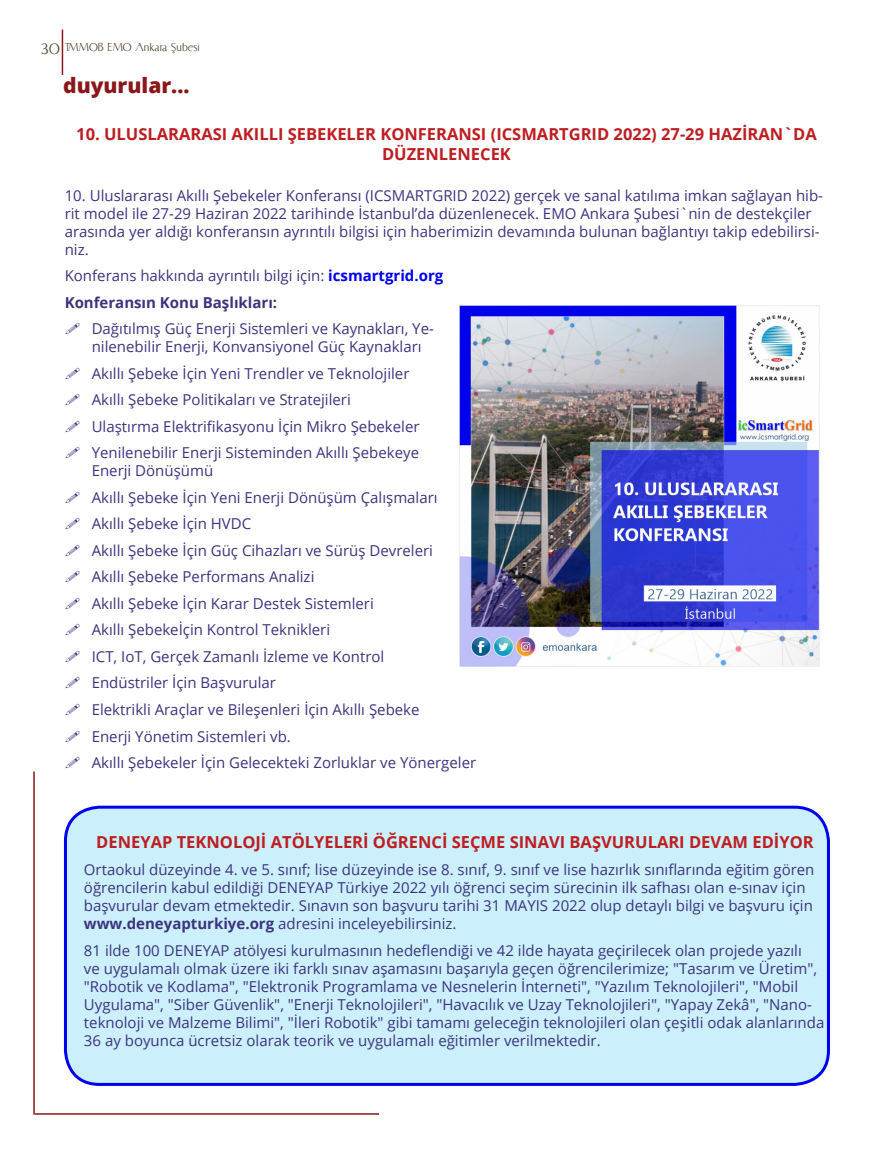
<style>
.page{position:relative;width:893px;height:1149px;background:#fff}
.page>*{position:absolute;margin:0;border:0;box-sizing:border-box;transform-origin:0 0}
.t1{font:800 21px "Open Sans";color:#8b171a}
.t2{font:700 16.5px/19.8px "Open Sans";color:#bd1e22;text-align:center}
.t3{font:15px/18px "Open Sans";color:#3c347e}
.t4{font:700 15px "Open Sans";color:#3c347e}
.t5{font:13.5px "CAT Linz";color:#594c3b}
.s1{font-size:18px}
.s2{font-weight:700;color:#00e}
.s3{font-weight:700}
</style>
<div class="page">
<hr style="left:33px;top:771px;width:2px;height:343px;background:#8b171a">
<hr style="left:35px;top:1112px;width:344px;height:2px;background:#8b171a">
<hr style="left:62px;top:30px;width:1px;height:45px;background:#8b171a">
<img style="left:459px;top:306px;width:361px;height:360px">
<div style="left:65px;top:806px;width:763px;height:278px;background:#cceffc;border-radius:34px"></div>
<div style="left:64px;top:805px;width:766px;height:280px;border:3px solid #00e;border-radius:34px"></div>
<p class="t5" style="left:41px;top:40px;width:161px"><span class="s1">30</span> TMMOB EMO Ankara Şubesi</p>
<p class="t1" style="left:63px;top:69px;width:128px">duyurular...</p>
<p class="t2" style="left:76px;top:124px;width:742px">10. ULUSLARARASI AKILLI ŞEBEKELER KONFERANSI (ICSMARTGRID 2022) 27-29 HAZİRAN`DA<br>DÜZENLENECEK</p>
<p class="t3" style="left:65px;top:186px;width:760px">10. Uluslararası Akıllı Şebekeler Konferansı (ICSMARTGRID 2022) gerçek ve sanal katılıma imkan sağlayan hib&shy;rit model ile 27-29 Haziran 2022 tarihinde İstanbul’da düzenlenecek. EMO Ankara Şubesi`nin de destekçiler arasında yer aldığı konferansın ayrıntılı bilgisi için haberimizin devamında bulunan bağlantıyı takip edebilirsi&shy;niz.</p>
<p class="t3" style="left:65px;top:266px;width:380px">Konferans hakkında ayrıntılı bilgi için: <span class="s2">icsmartgrid.org</span></p>
<p class="t4" style="left:65px;top:291px;width:214px">Konferansın Konu Başlıkları:</p>
<p class="t3" style="left:92px;top:319px;width:344px">Dağıtılmış Güç Enerji Sistemleri ve Kaynakları, Ye&shy;nilenebilir Enerji, Konvansiyonel Güç Kaynakları</p>
<p class="t3" style="left:92px;top:363px;width:319px">Akıllı Şebeke İçin Yeni Trendler ve Teknolojiler</p>
<p class="t3" style="left:92px;top:390px;width:261px">Akıllı Şebeke Politikaları ve Stratejileri</p>
<p class="t3" style="left:92px;top:417px;width:329px">Ulaştırma Elektrifikasyonu İçin Mikro Şebekeler</p>
<p class="t3" style="left:92px;top:443px;width:329px">Yenilenebilir Enerji Sisteminden Akıllı Şebekeye<br>Enerji Dönüşümü</p>
<p class="t3" style="left:92px;top:488px;width:347px">Akıllı Şebeke İçin Yeni Enerji Dönüşüm Çalışmaları</p>
<p class="t3" style="left:92px;top:514px;width:161px">Akıllı Şebeke İçin HVDC</p>
<p class="t3" style="left:92px;top:541px;width:343px">Akıllı Şebeke İçin Güç Cihazları ve Sürüş Devreleri</p>
<p class="t3" style="left:92px;top:567px;width:224px">Akıllı Şebeke Performans Analizi</p>
<p class="t3" style="left:92px;top:594px;width:284px">Akıllı Şebeke İçin Karar Destek Sistemleri</p>
<p class="t3" style="left:92px;top:620px;width:240px">Akıllı Şebekeİçin Kontrol Teknikleri</p>
<p class="t3" style="left:92px;top:647px;width:294px">ICT, IoT, Gerçek Zamanlı İzleme ve Kontrol</p>
<p class="t3" style="left:92px;top:673px;width:186px">Endüstriler İçin Başvurular</p>
<p class="t3" style="left:92px;top:700px;width:329px">Elektrikli Araçlar ve Bileşenleri İçin Akıllı Şebeke</p>
<p class="t3" style="left:92px;top:726px;width:201px">Enerji Yönetim Sistemleri vb.</p>
<p class="t3" style="left:92px;top:753px;width:386px">Akıllı Şebekeler İçin Gelecekteki Zorluklar ve Yönergeler</p>
<p class="t2" style="left:96px;top:831px;width:719px">DENEYAP TEKNOLOJİ ATÖLYELERİ ÖĞRENCİ SEÇME SINAVI BAŞVURULARI DEVAM EDİYOR</p>
<p class="t3" style="left:84px;top:859px;width:732px">Ortaokul düzeyinde 4. ve 5. sınıf; lise düzeyinde ise 8. sınıf, 9. sınıf ve lise hazırlık sınıflarında eğitim gören öğrencilerin kabul edildiği DENEYAP Türkiye 2022 yılı öğrenci seçim sürecinin ilk safhası olan e-sınav için başvurular devam etmektedir. Sınavın son başvuru tarihi 31 MAYIS 2022 olup detaylı bilgi ve başvuru için <span class="s3">www.deneyapturkiye.org</span> adresini inceleyebilirsiniz.</p>
<p class="t3" style="left:84px;top:940px;width:742px">81 ilde 100 DENEYAP atölyesi kurulmasının hedeflendiği ve 42 ilde hayata geçirilecek olan projede yazılı<br>ve uygulamalı olmak üzere iki farklı sınav aşamasını başarıyla geçen öğrencilerimize; "Tasarım ve Üretim", "Robotik ve Kodlama", "Elektronik Programlama ve Nesnelerin İnterneti", "Yazılım Teknolojileri", "Mobil Uygulama", "Siber Güvenlik", "Enerji Teknolojileri", "Havacılık ve Uzay Teknolojileri", "Yapay Zekâ", "Nano&shy;teknoloji ve Malzeme Bilimi", "İleri Robotik" gibi tamamı geleceğin teknolojileri olan çeşitli odak alanlarında 36 ay boyunca ücretsiz olarak teorik ve uygulamalı eğitimler verilmektedir.</p>
</div>
